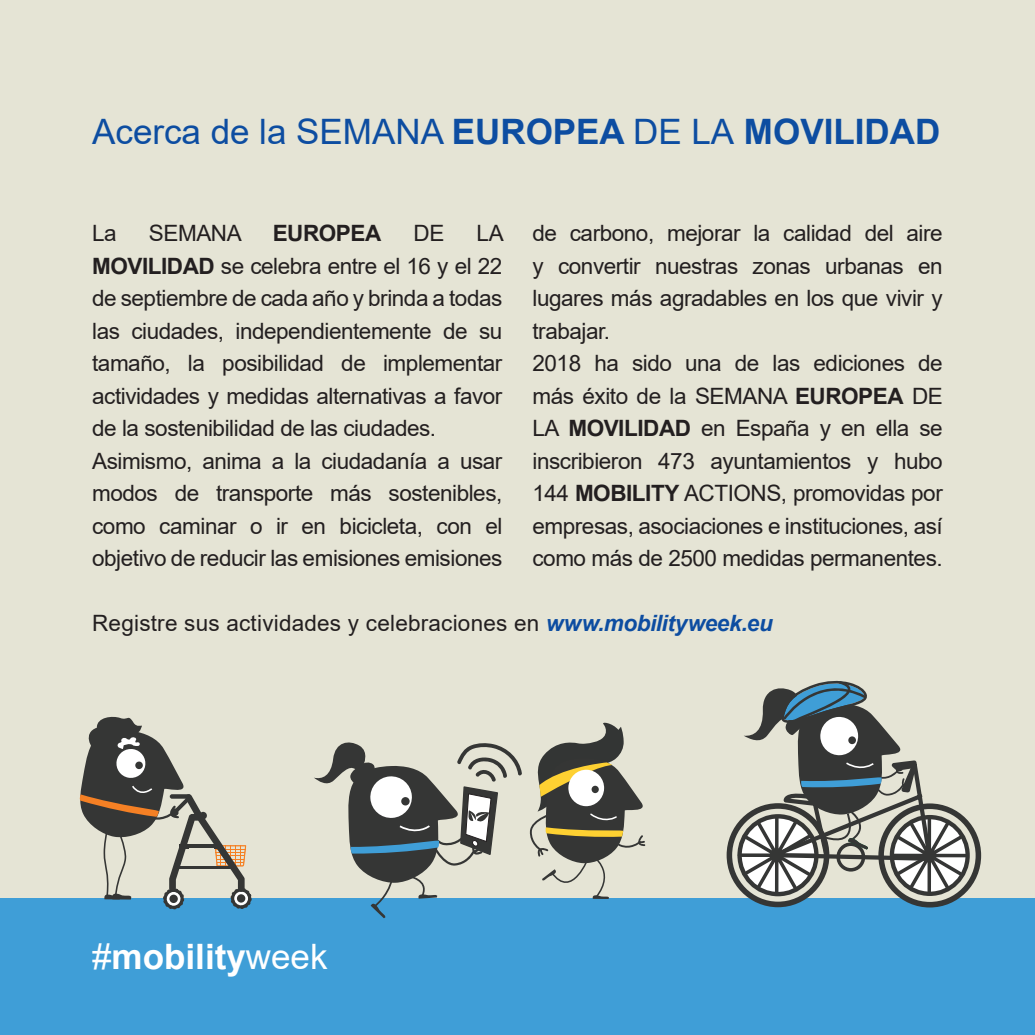
<style>
.page{position:relative;width:1035px;height:1035px;background:#e5e4d5}
.page>*{position:absolute;margin:0;border:0;box-sizing:border-box;transform-origin:0 0}
.t1{font:35px "Arial";color:#0d4da1}
.t2{font:700 35px "Arial";color:#fff}
.t3{font:22.5px/32.5px "Arial";letter-spacing:-.02em;color:#231f20}
.t4{font:22.5px "Arial";letter-spacing:.01em;color:#231f20}
.t5{font:700 22.5px "Arial";letter-spacing:-.02em;color:#231f20}
.s1{font-weight:700}
.s2{font-weight:700;font-style:italic;color:#0d4da1}
.s3{font-weight:400}
</style>
<div class="page">
<div style="left:0;top:898px;width:1013px;height:137px;background:#3f9ed7"></div>
<div style="left:992px;top:898px;width:43px;height:137px;background:#3f9ed7"></div>
<svg style="left:729px;top:806px;width:97px;height:98px"></svg>
<div style="left:726px;top:803px;width:103px;height:104px;border:6px solid #353635;border-radius:50%"></div>
<svg style="left:881px;top:806px;width:97px;height:98px"></svg>
<div style="left:878px;top:803px;width:103px;height:104px;border:6px solid #353635;border-radius:50%"></div>
<svg style="left:736px;top:681px;width:234px;height:216px"></svg>
<svg style="left:530px;top:722px;width:116px;height:177px"></svg>
<svg style="left:80px;top:717px;width:172px;height:192px"></svg>
<svg style="left:314px;top:742px;width:208px;height:176px"></svg>
<h1 class="t1" style="left:92px;top:107px;width:849px">Acerca de la SEMANA <span class="s1">EUROPEA</span> DE LA <span class="s1">MOVILIDAD</span></h1>
<p class="t3" style="left:92px;top:217px;width:26px">La</p>
<p class="t3" style="left:149px;top:217px;width:94px">SEMANA</p>
<p class="t5" style="left:273px;top:218px;width:110px">EUROPEA</p>
<p class="t3" style="left:413px;top:217px;width:32px">DE</p>
<p class="t3" style="left:92px;top:217px;width:413px;text-indent:384px">LA <span class="s1">MOVILIDAD</span> se celebra entre el 16 y el 22 de septiembre de cada año y brinda a todas las ciudades, independientemente de su tamaño, la posibilidad de implementar actividades y medidas alternativas a favor de la sostenibilidad de las ciudades.<br>Asimismo, anima a la ciudadanía a usar modos de transporte más sostenibles, como caminar o ir en bicicleta, con el objetivo de reducir las emisiones emisiones</p>
<p class="t3" style="left:532px;top:217px;width:412px">de carbono, mejorar la calidad del aire y convertir nuestras zonas urbanas en lugares más agradables en los que vivir y trabajar.<br>2018 ha sido una de las ediciones de más éxito de la SEMANA <span class="s1">EUROPEA</span> DE LA <span class="s1">MOVILIDAD</span> en España y en ella se inscribieron 473 ayuntamientos y hubo 144 <span class="s1">MOBILITY</span> ACTIONS, promovidas por empresas, asociaciones e instituciones, así como más de 2500 medidas permanentes.</p>
<p class="t4" style="left:92px;top:608px;width:682px">Registre sus actividades y celebraciones en <span class="s2">www.mobilityweek.eu</span></p>
<h1 class="t2" style="left:92px;top:933px;width:237px"><span class="s3">#</span>mobility<span class="s3">week</span></h1>
</div>
